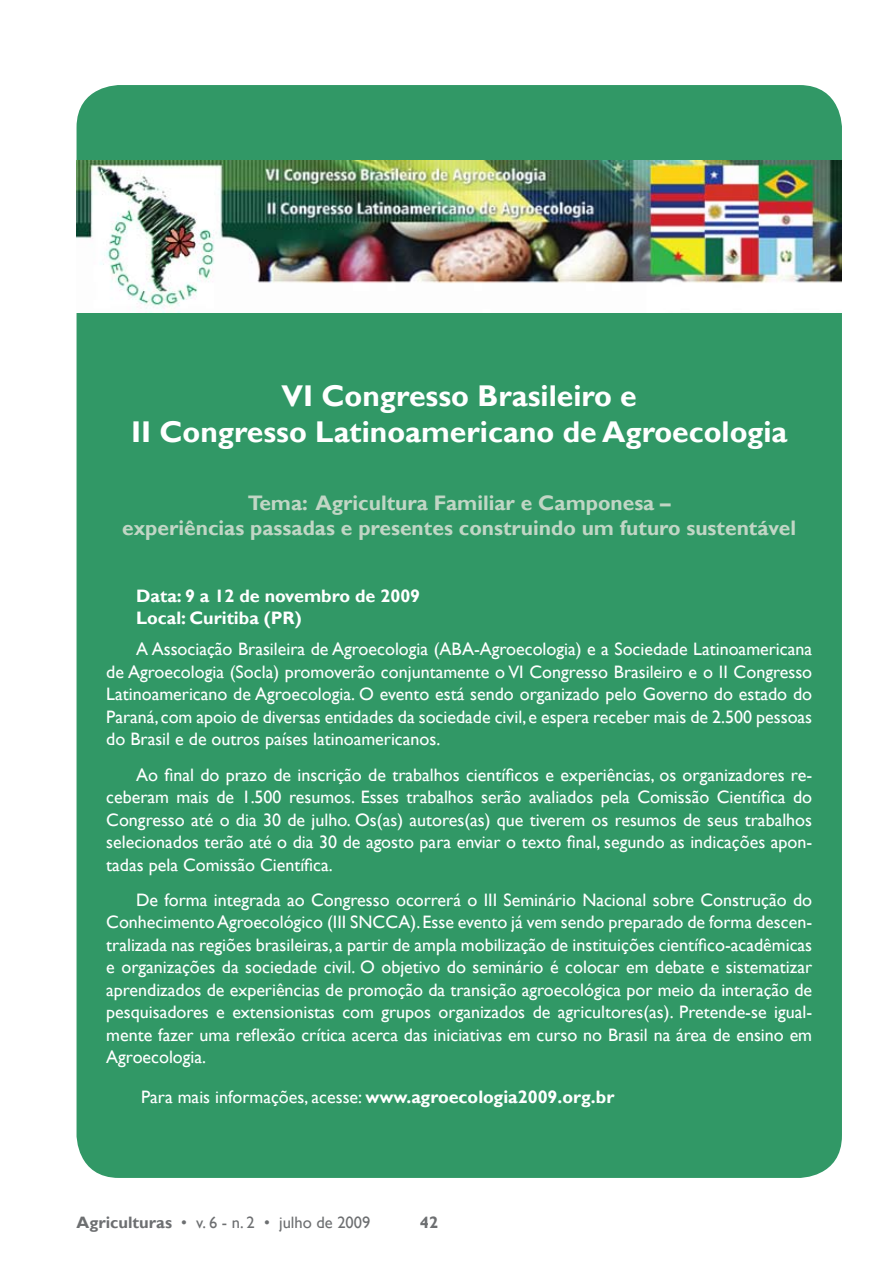
<style>
.page{position:relative;width:893px;height:1263px;background:#fff}
.page>*{position:absolute;margin:0;border:0;box-sizing:border-box;transform-origin:0 0}
.t1{font:700 30px/36px "Gill Sans";color:#fff;text-align:center}
.t2{font:700 21px/25.2px "Gill Sans";color:#c1d6c5;text-align:center}
.t3{font:18px/22.5px "Gill Sans";color:#fff;text-align:justify}
.t4{font:700 18px/22.5px "Gill Sans";color:#fff}
.t5{font:16.5px "Gill Sans";color:#6d6f71}
.t6{font:700 16.5px "Gill Sans";color:#6d6f71}
.s1{font-weight:700}
</style>
<div class="page">
<div style="left:77px;top:85px;width:765px;height:1093px;background:#319866;border-radius:43px"></div>
<img style="left:77px;top:161px;width:765px;height:151px">
<h1 class="t1" style="left:131px;top:379px;width:658px">VI Congresso Brasileiro e<br>II Congresso Latinoamericano de Agroecologia</h1>
<p class="t2" style="left:122px;top:491px;width:675px">Tema: Agricultura Familiar e Camponesa –<br>experiências passadas e presentes construindo um futuro sustentável</p>
<p class="t4" style="left:136px;top:585px;width:286px">Data: 9 a 12 de novembro de 2009<br>Local: Curitiba (PR)</p>
<p class="t3" style="left:106px;top:638px;width:707px;text-indent:30px">A Associação Brasileira de Agroecologia (ABA-Agroecologia) e a Sociedade Latinoamericana de Agroecologia (Socla) promoverão conjuntamente o VI Congresso Brasileiro e o II Congresso Latinoamericano de Agroecologia. O evento está sendo organizado pelo Governo do estado do Paraná, com apoio de diversas entidades da sociedade civil, e espera receber mais de 2.500 pessoas do Brasil e de outros países latinoamericanos.</p>
<p class="t3" style="left:106px;top:764px;width:707px;text-indent:30px">Ao final do prazo de inscrição de trabalhos científicos e experiências, os organizadores re&shy;ceberam mais de 1.500 resumos. Esses trabalhos serão avaliados pela Comissão Científica do Congresso até o dia 30 de julho. Os(as) autores(as) que tiverem os resumos de seus trabalhos selecionados terão até o dia 30 de agosto para enviar o texto final, segundo as indicações apon&shy;tadas pela Comissão Científica.</p>
<p class="t3" style="left:106px;top:889px;width:707px;text-indent:30px">De forma integrada ao Congresso ocorrerá o III Seminário Nacional sobre Construção do Conhecimento Agroecológico (III SNCCA). Esse evento já vem sendo preparado de forma descen&shy;tralizada nas regiões brasileiras, a partir de ampla mobilização de instituições científico-acadêmicas e organizações da sociedade civil. O objetivo do seminário é colocar em debate e sistematizar aprendizados de experiências de promoção da transição agroecológica por meio da interação de pesquisadores e extensionistas com grupos organizados de agricultores(as). Pretende-se igual&shy;mente fazer uma reflexão crítica acerca das iniciativas em curso no Brasil na área de ensino em Agroecologia.</p>
<p class="t3" style="left:141px;top:1086px;width:475px">Para mais informações, acesse: <span class="s1">www.agroecologia2009.org.br</span></p>
<p class="t5" style="left:77px;top:1212px;width:295px"><span class="s1">Agriculturas</span> • v. 6 - n. 2 • julho de 2009</p>
<p class="t6" style="left:420px;top:1212px;width:20px">42</p>
</div>
